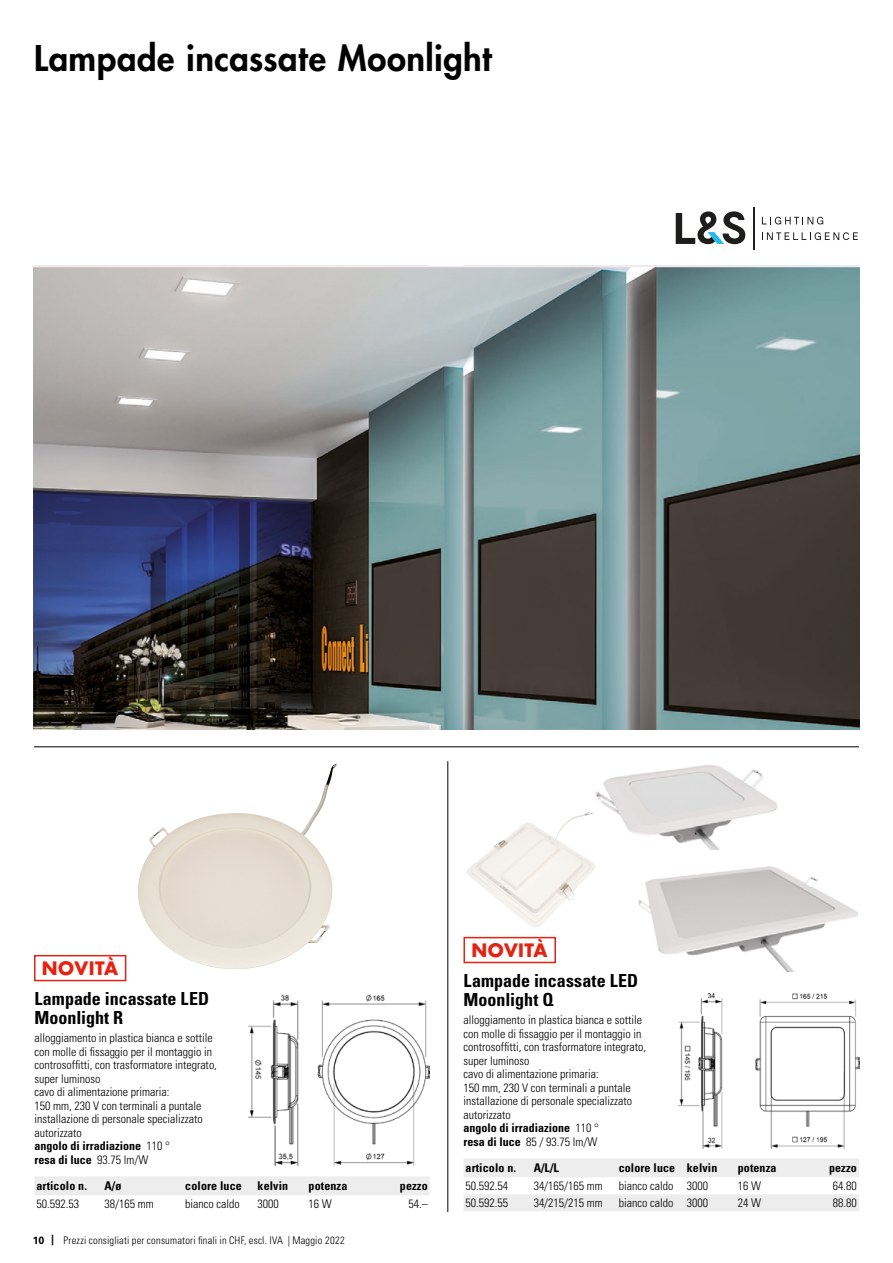
<style>
.page{position:relative;width:893px;height:1263px;background:#fff}
.page>*{position:absolute;margin:0;border:0;box-sizing:border-box;transform-origin:0 0}
.Titel{font:800 34.5px "Futura Std";letter-spacing:.015em;color:#000}
._01_Produkte_Titel{font:700 condensed 18px/19.5px "Univers LT Std";color:#000}
.t1{font:700 18px "Futura Std";letter-spacing:.025em;color:#e42313}
._01_Produkte_Infotex{font:300 condensed 12px/13.5px "Univers LT Std";color:#000}
._01_Produkte_Infotex-2{font:700 condensed 12px/13.5px "Univers LT Std";color:#000}
._02_Content{font:300 condensed 12px "Univers LT Std";color:#000}
._02_Tabellentitel{font:700 condensed 12px "Univers LT Std";letter-spacing:.01em;color:#000}
._02_Preis_-_Bold{font:300 condensed 12px "Univers LT Std";color:#000}
._02_Tabellentitel_re{font:700 condensed 12px "Univers LT Std";letter-spacing:.01em;color:#000}
.t2{font:300 condensed 10.5px "Univers LT Std";letter-spacing:.02em;color:#000}
.s1{font-weight:300}
.s2{font-weight:700;font-stretch:normal}
.s3{font-family:"Futura Std";font-weight:800;font-stretch:normal}
</style>
<div class="page">
<hr style="left:34px;top:746px;width:825px;height:1px;background:#000">
<hr style="left:448px;top:761px;width:1px;height:451px;background:#000">
<div style="left:34px;top:1177px;width:396px;height:18px;background:#ededed"></div>
<div style="left:464px;top:1158px;width:395px;height:19px;background:#ededed"></div>
<div style="left:464px;top:1194px;width:395px;height:17px;background:#ededed"></div>
<img style="left:33px;top:267px;width:827px;height:462px">
<img style="left:317px;top:994px;width:112px;height:171px">
<img style="left:249px;top:994px;width:50px;height:171px">
<img style="left:755px;top:993px;width:104px;height:156px">
<img style="left:678px;top:993px;width:45px;height:156px">
<div style="left:34px;top:955px;width:92px;height:26px;border:2px solid #e42313"></div>
<img style="left:595px;top:765px;width:182px;height:85px">
<div style="left:463px;top:937px;width:93px;height:26px;border:2px solid #e42313"></div>
<img style="left:638px;top:866px;width:219px;height:105px">
<img style="left:537px;top:812px;width:52px;height:26px">
<hr style="left:753px;top:207px;width:1px;height:43px;background:#1d1e1c">
<svg style="left:762px;top:217px;width:61px;height:7px"></svg>
<svg style="left:762px;top:232px;width:96px;height:8px"></svg>
<svg style="left:676px;top:211px;width:69px;height:33px"></svg>
<img style="left:138px;top:763px;width:200px;height:206px">
<p class="Titel" style="left:34px;top:36px;width:459px">Lampade incassate Moonlight</p>
<p class="t1" style="left:42px;top:956px;width:78px">NOVITÀ</p>
<p class="_01_Produkte_Titel" style="left:34px;top:989px;width:176px">Lampade incassate LED<br>Moonlight R</p>
<p class="_01_Produkte_Infotex" style="left:34px;top:1031px;width:184px">alloggiamento in plastica bianca e sottile con molle di fissaggio per il montaggio in controsoffitti, con trasformatore integrato, super luminoso<br>cavo di alimentazione primaria:<br>150 mm, 230 V con terminali a puntale installazione di personale specializzato autorizzato</p>
<p class="_01_Produkte_Infotex-2" style="left:34px;top:1139px;width:137px">angolo di irradiazione <span class="s1">110 ° </span>resa di luce <span class="s1">93.75 lm/W</span></p>
<p class="_02_Tabellentitel" style="left:36px;top:1179px;width:52px">articolo n.</p>
<p class="_02_Tabellentitel" style="left:105px;top:1179px;width:18px">A/ø</p>
<p class="_02_Tabellentitel" style="left:185px;top:1179px;width:58px">colore luce</p>
<p class="_02_Tabellentitel" style="left:258px;top:1179px;width:32px">kelvin</p>
<p class="_02_Tabellentitel" style="left:309px;top:1179px;width:40px">potenza</p>
<p class="_02_Tabellentitel_re" style="left:400px;top:1179px;width:29px">pezzo</p>
<p class="_02_Content" style="left:36px;top:1197px;width:44px">50.592.53</p>
<p class="_01_Produkte_Infotex" style="left:105px;top:1197px;width:51px">38/165 mm</p>
<p class="_02_Content" style="left:185px;top:1197px;width:56px">bianco caldo</p>
<p class="_02_Content" style="left:258px;top:1197px;width:23px">3000</p>
<p class="_02_Content" style="left:309px;top:1197px;width:25px">16 W</p>
<p class="_02_Preis_-_Bold" style="left:408px;top:1197px;width:21px">54.–</p>
<p class="t2" style="left:33px;top:1234px;width:313px"><span class="s2">10</span> <span class="s3">|</span> Prezzi consigliati per consumatori finali in CHF, escl. IVA | Maggio 2022</p>
<p class="t1" style="left:471px;top:938px;width:78px">NOVITÀ</p>
<p class="_01_Produkte_Titel" style="left:463px;top:971px;width:176px">Lampade incassate LED<br>Moonlight Q</p>
<p class="_01_Produkte_Infotex" style="left:463px;top:1013px;width:184px">alloggiamento in plastica bianca e sottile con molle di fissaggio per il montaggio in controsoffitti, con trasformatore integrato, super luminoso<br>cavo di alimentazione primaria:<br>150 mm, 230 V con terminali a puntale installazione di personale specializzato autorizzato</p>
<p class="_01_Produkte_Infotex-2" style="left:463px;top:1121px;width:137px">angolo di irradiazione <span class="s1">110 ° </span>resa di luce <span class="s1">85 / 93.75 lm/W</span></p>
<p class="_02_Tabellentitel" style="left:466px;top:1160px;width:52px">articolo n.</p>
<p class="_02_Tabellentitel" style="left:534px;top:1160px;width:27px">A/L/L</p>
<p class="_02_Tabellentitel" style="left:619px;top:1160px;width:58px">colore luce</p>
<p class="_02_Tabellentitel" style="left:687px;top:1160px;width:32px">kelvin</p>
<p class="_02_Tabellentitel" style="left:738px;top:1160px;width:40px">potenza</p>
<p class="_02_Tabellentitel_re" style="left:829px;top:1160px;width:29px">pezzo</p>
<p class="_02_Content" style="left:466px;top:1179px;width:44px">50.592.54</p>
<p class="_01_Produkte_Infotex" style="left:534px;top:1179px;width:71px">34/165/165 mm</p>
<p class="_02_Content" style="left:619px;top:1179px;width:56px">bianco caldo</p>
<p class="_02_Content" style="left:687px;top:1179px;width:23px">3000</p>
<p class="_02_Content" style="left:738px;top:1179px;width:25px">16 W</p>
<p class="_02_Preis_-_Bold" style="left:833px;top:1179px;width:25px">64.80</p>
<p class="_02_Content" style="left:466px;top:1196px;width:44px">50.592.55</p>
<p class="_01_Produkte_Infotex" style="left:534px;top:1196px;width:71px">34/215/215 mm</p>
<p class="_02_Content" style="left:619px;top:1196px;width:56px">bianco caldo</p>
<p class="_02_Content" style="left:687px;top:1196px;width:23px">3000</p>
<p class="_02_Content" style="left:738px;top:1196px;width:25px">24 W</p>
<p class="_02_Preis_-_Bold" style="left:833px;top:1196px;width:25px">88.80</p>
</div>
